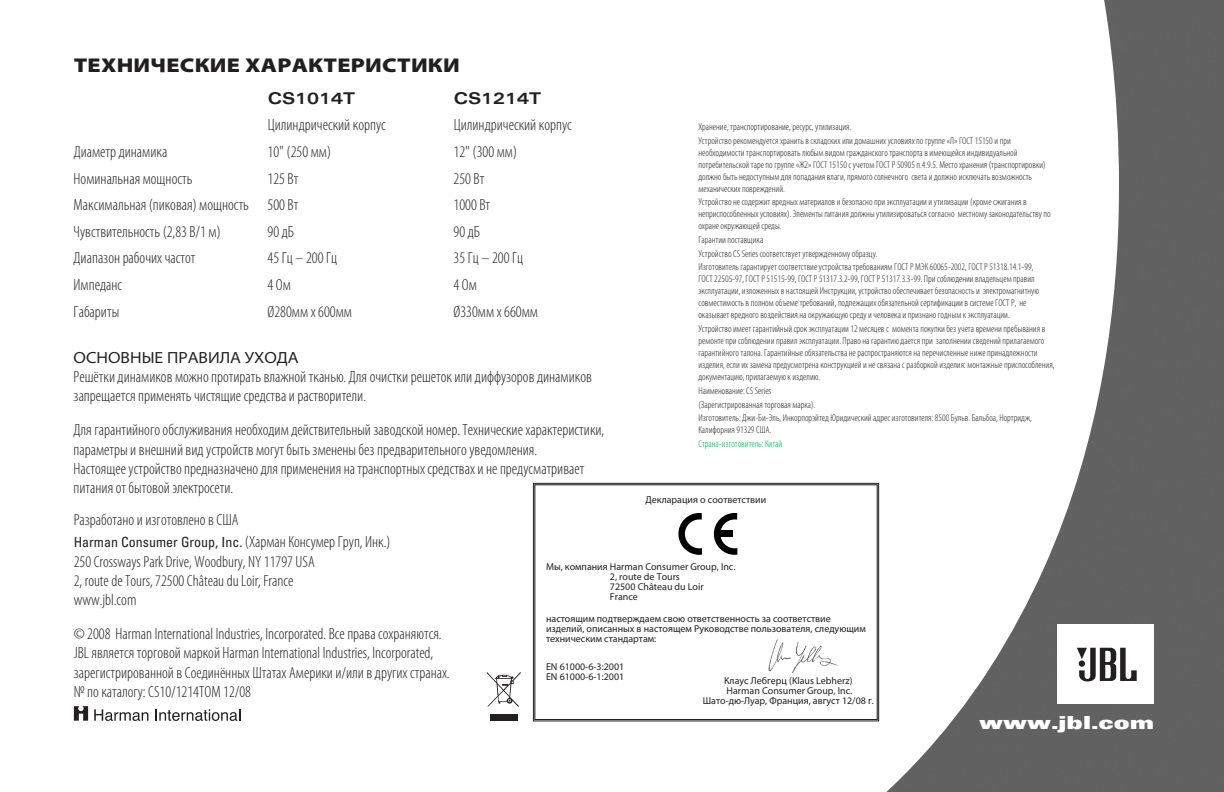
<style>
.page{position:relative;width:1224px;height:792px;background:#fff}
.page>*{position:absolute;margin:0;border:0;box-sizing:border-box;transform-origin:0 0}
.t1{font:900 semi-expanded 20px "Myriad Pro";letter-spacing:.01em;color:#231f20;scale:1.1 1}
.t2{font:900 expanded 18px "Univers";color:#fff}
.t3{font:300 condensed 16.2px/19.4px "Myriad Pro";color:#231f20}
.t4{font:semi-expanded 16.2px "Myriad Pro";color:#231f20}
.t5{font:700 expanded 16.2px "Univers";color:#231f20}
.t6{font:300 condensed 10px/12px "Myriad Pro";color:#231f20}
.t7{font:10px/10px "Myriad Pro";color:#231f20}
.t8{font:300 condensed 10px "Myriad Pro";color:#00a54f}
.s1{font-family:"Univers";font-weight:400;font-size:14px}
</style>
<div class="page">
<img style="left:867px;top:0;width:357px;height:792px">
<div style="left:1057px;top:625px;width:97px;height:79px;background:#fff"></div>
<svg style="left:1077px;top:648px;width:60px;height:33px"></svg>
<svg style="left:74px;top:706px;width:14px;height:15px"></svg>
<svg style="left:94px;top:709px;width:54px;height:12px"></svg>
<svg style="left:155px;top:709px;width:85px;height:12px"></svg>
<div style="left:490px;top:715px;width:27px;height:6px;background:#231f20"></div>
<svg style="left:487px;top:672px;width:34px;height:35px"></svg>
<svg style="left:533px;top:483px;width:346px;height:238px"></svg>
<div style="left:534px;top:484px;width:344px;height:236px;border:1px solid #231f20"></div>
<svg style="left:678px;top:513px;width:24px;height:42px"></svg>
<svg style="left:714px;top:513px;width:23px;height:42px"></svg>
<div style="left:719px;top:530px;width:14px;height:7px;background:#000"></div>
<img style="left:768px;top:637px;width:71px;height:36px">
<h1 class="t1" style="left:74px;top:53px;width:353px">ТЕХНИЧЕСКИЕ ХАРАКТЕРИСТИКИ</h1>
<h3 class="t5" style="left:268px;top:89px;width:89px">CS1014T</h3>
<h3 class="t5" style="left:454px;top:89px;width:89px">CS1214T</h3>
<h3 class="t3" style="left:268px;top:116px;width:120px">Цилиндрический корпус</h3>
<h3 class="t3" style="left:454px;top:116px;width:120px">Цилиндрический корпус</h3>
<h3 class="t3" style="left:74px;top:142px;width:95px">Диаметр динамика</h3>
<h3 class="t3" style="left:268px;top:142px;width:65px">10" (250 мм)</h3>
<h3 class="t3" style="left:454px;top:142px;width:65px">12" (300 мм)</h3>
<h3 class="t3" style="left:74px;top:169px;width:120px">Номинальная мощность</h3>
<h3 class="t3" style="left:268px;top:169px;width:32px">125Вт</h3>
<h3 class="t3" style="left:454px;top:169px;width:32px">250Вт</h3>
<h3 class="t3" style="left:74px;top:196px;width:226px">Максимальная (пиковая) мощность 500 Вт</h3>
<h3 class="t3" style="left:454px;top:196px;width:38px">1000 Вт</h3>
<h3 class="t3" style="left:74px;top:222px;width:149px">Чувствительность (2,83 В/1 м)</h3>
<h3 class="t3" style="left:268px;top:222px;width:28px">90 дБ</h3>
<h3 class="t3" style="left:454px;top:222px;width:28px">90дБ</h3>
<h3 class="t3" style="left:74px;top:249px;width:123px">Диапазон рабочих частот</h3>
<h3 class="t3" style="left:268px;top:249px;width:71px">45Гц – 200Гц</h3>
<h3 class="t3" style="left:454px;top:249px;width:71px">35Гц – 200Гц</h3>
<h3 class="t3" style="left:74px;top:275px;width:50px">Импеданс</h3>
<h3 class="t3" style="left:268px;top:275px;width:25px">4Ом</h3>
<h3 class="t3" style="left:454px;top:275px;width:25px">4Ом</h3>
<h3 class="t3" style="left:74px;top:302px;width:47px">Габариты</h3>
<h3 class="t3" style="left:268px;top:302px;width:86px">Ø280мм x 600мм</h3>
<h3 class="t3" style="left:454px;top:302px;width:86px">Ø330мм x 660мм</h3>
<h3 class="t4" style="left:74px;top:348px;width:227px">ОСНОВНЫЕ ПРАВИЛА УХОДА</h3>
<h3 class="t3" style="left:74px;top:367px;width:520px">Решётки динамиков можно протирать влажной тканью. Для очистки решеток или диффузоров динамиков запрещается применять чистящие средства и растворители.</h3>
<p class="t3" style="left:74px;top:420px;width:532px">Для гарантийного обслуживания необходим действительный заводской номер. Технические характеристики, параметры и внешний вид устройств могут быть зменены без предварительного уведомления.<br>Настоящее устройство предназначено дляприменения натранспортных средствахи непредусматривает питания от бытовой электросети.</p>
<p class="t6" style="left:698px;top:120px;width:314px;line-height:13.8px">Хранение, транспортирование, ресурс, утилизация.<br>Устройстворекомендуется хранитьвскладских илидомашнихусловиях по группе«Л» ГОСТ15150 ипри</p>
<p class="t6" style="left:698px;top:147px;width:349px">необходимости транспортировать любым видом гражданского транспорта в имеющейся индивидуальной потребительскойтарепогруппе«Ж2» ГОСТ15150с учетом ГОСТ Р50905п.4.9.5. Местохранения (транспортировки) должно быть недоступным для попадания влаги, прямого солнечного света и должно исключать возможность механических повреждений.</p>
<p class="t6" style="left:698px;top:196px;width:354px">Устройство не содержит вредных материалов и безопасно при эксплуатации и утилизации (кроме сжигания в неприспособленных условиях). Элементы питания должны утилизироваться согласно местному законодательству по охране окружающей среды.</p>
<p class="t6" style="left:698px;top:233px;width:336px;line-height:13.8px">Гарантии поставщика<br>Устройство CS Series соответствует утвержденному образцу.<br>Изготовительгарантирует соответствиеустройства требованиям ГОСТ Р МЭК 60065-2002,ГОСТ Р51318.14.1-99,</p>
<p class="t6" style="left:698px;top:273px;width:342px">ГОСТ 22505-97,ГОСТ Р51515-99,ГОСТ Р51317.3.2-99,ГОСТР 51317.3.3-99. При соблюдениивладельцем правил эксплуатации, изложенных в настоящей Инструкции, устройство обеспечивает безопасность и электромагнитную совместимость вполном объеметребований, подлежащихобязательной сертификации всистемеГОСТ Р, не оказывает вредного воздействия на окружающую среду и человека и признано годным к эксплуатации.</p>
<p class="t6" style="left:698px;top:323px;width:358px">Устройство имеет гарантийный срок эксплуатации 12 месяцев с момента покупки без учета времени пребывания в ремонте при соблюдении правилэксплуатации. Правонагарантию даетсяпри заполнении сведений прилагаемого гарантийного талона. Гарантийные обязательства не распространяются на перечисленные ниже принадлежности изделия, если их замена предусмотрена конструкцией и не связана с разборкой изделия: монтажные приспособления, документацию, прилагаемую к изделию.</p>
<p class="t6" style="left:698px;top:384px;width:335px;line-height:13.8px">Наименование:CS Series<br>(Зарегистрированная торговая марка).<br>Изготовитель: Джи-Би-Эль, Инкорпорэйтед Юридическийадрес изготовителя:8500Бульв.Бальбоа, Нортридж,</p>
<p class="t6" style="left:698px;top:424px;width:74px">Калифорния 91329США.</p>
<p class="t8" style="left:698px;top:438px;width:85px">Страна-изготовитель:Китай</p>
<p class="t7" style="left:646px;top:495px;width:122px">Декларация о соответствии</p>
<h3 class="t3" style="left:74px;top:509px;width:318px;line-height:22.2px">Разработано иизготовлено в США<br><span class="s1">Harman Consumer Group, Inc.</span> (Харман Консумер Груп, Инк.)</h3>
<h3 class="t3" style="left:74px;top:552px;width:243px">250 Crossways Park Drive, Woodbury, NY 11797 USA<br>2, route de Tours, 72500 Château du Loir, France www.jbl.com</h3>
<p class="t3" style="left:74px;top:624px;width:378px">© 2008 Harman International Industries, Incorporated. Все права сохраняются.<br>JBL является торговой маркой Harman International Industries, Incorporated, зарегистрированной в Соединённых Штатах Америкии/или вдругих странах. № по каталогу: CS10/1214TOM 12/08</p>
<p class="t7" style="left:610px;top:562px;width:127px;text-indent:-64px">Мы, компания Harman Consumer Group, Inc.<br>2, route de Tours<br>72500 Château du Loir<br>France</p>
<p class="t7" style="left:546px;top:613px;width:321px">настоящим подтверждаем свою ответственность за соответствие изделий, описанных в настоящем Руководстве пользователя, следующим техническим стандартам:</p>
<p class="t7" style="left:546px;top:662px;width:80px">EN 61000-6-3:2001<br>EN 61000-6-1:2001</p>
<p class="t7" style="left:703px;top:676px;width:173px;text-align:center">Клаус Лебгерц (Klaus Lebherz)<br>Harman Consumer Group, Inc.<br>Шато-дю-Луар, Франция, август 12/08 г.</p>
<h2 class="t2" style="left:979px;top:712px;width:177px">www.jbl.com</h2>
</div>
